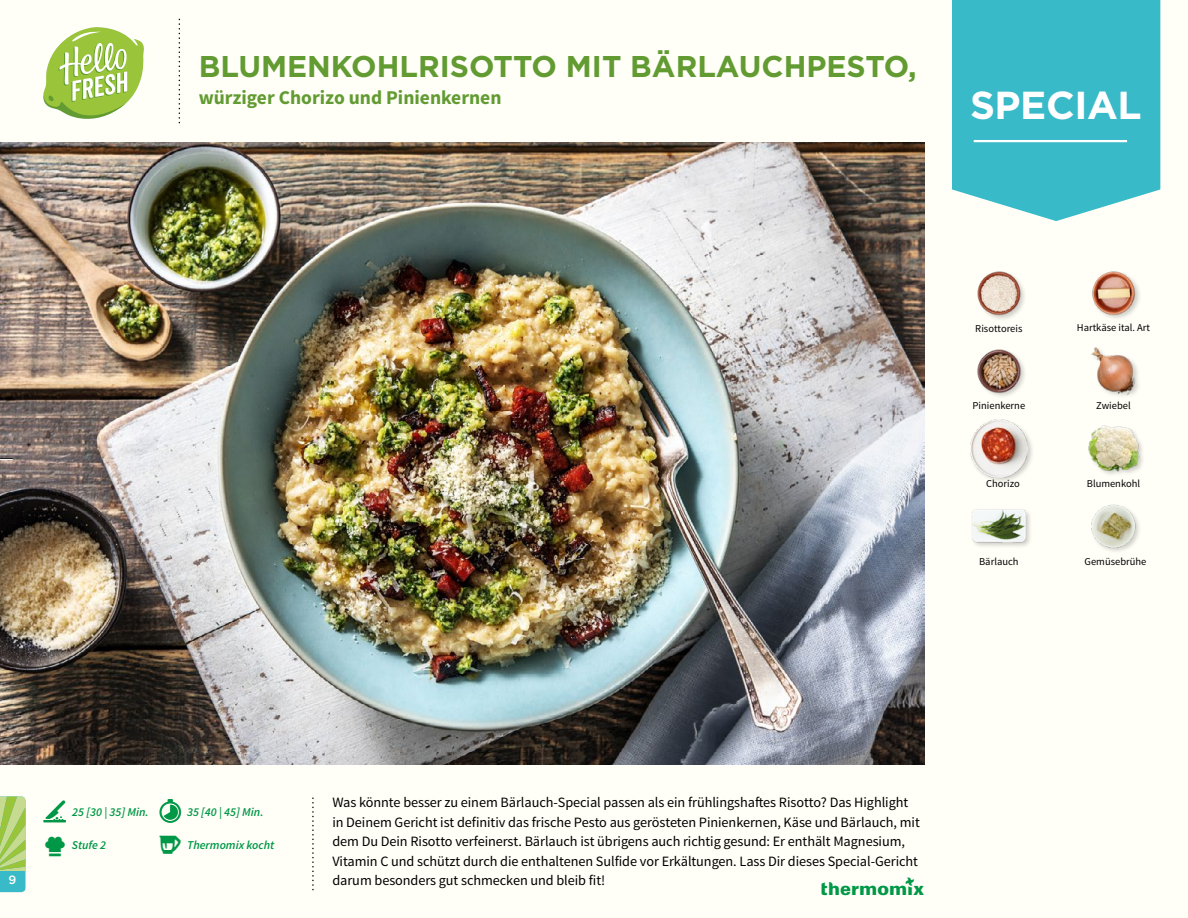
<style>
.page{position:relative;width:1188px;height:918px;background:#fffef7}
.page>*{position:absolute;margin:0;border:0;box-sizing:border-box;transform-origin:0 0}
.t1{font:700 39px "Gotham";letter-spacing:-.01em;color:#fff}
.t2{font:700 30px "Gotham";color:#619b31}
.t3{font:700 19.5px "Source Sans Pro";color:#619b31}
.t4{font:14.25px/19.5px "Source Sans Pro";letter-spacing:-.005em;color:#000}
.t5{font:italic 600 12px "Source Sans Pro";color:#009847}
.t6{font:500 12px "Gotham";color:#fffef7}
.t7{font:10.5px "Source Sans Pro";color:#000}
</style>
<div class="page">
<svg style="left:43px;top:27px;width:101px;height:92px"></svg>
<img style="left:0;top:142px;width:925px;height:623px">
<svg style="left:952px;top:0;width:208px;height:221px;background:#46becc"></svg>
<hr style="left:974px;top:140px;width:153px;height:2px;background:#fff">
<svg style="left:0;top:796px;width:26px;height:96px;background:#95cb81"></svg>
<div style="left:971px;top:508px;width:62px;height:42px;background:#000;opacity:.2"></div>
<img style="left:971px;top:508px;width:57px;height:42px">
<img style="left:1091px;top:504px;width:48px;height:48px">
<img style="left:1088px;top:425px;width:54px;height:50px">
<div style="left:969px;top:419px;width:65px;height:65px;background:#000;opacity:.2"></div>
<img style="left:970px;top:420px;width:58px;height:57px">
<img style="left:977px;top:349px;width:48px;height:48px">
<img style="left:1091px;top:347px;width:48px;height:49px">
<img style="left:1092px;top:271px;width:48px;height:48px">
<img style="left:977px;top:271px;width:48px;height:48px">
<svg style="left:0;top:458px;width:13px;height:2px"></svg>
<h2 class="t2" style="left:199px;top:47px;width:720px">BLUMENKOHLRISOTTO MIT BÄRLAUCHPESTO,</h2>
<h3 class="t3" style="left:199px;top:85px;width:304px">würziger Chorizo und Pinienkernen</h3>
<h1 class="t1" style="left:970px;top:83px;width:173px">SPECIAL</h1>
<p class="t7" style="left:975px;top:322px;width:49px">Risottoreis</p>
<p class="t7" style="left:1077px;top:321px;width:75px">Hartkäse ital. Art</p>
<p class="t7" style="left:973px;top:399px;width:54px">Pinienkerne</p>
<p class="t7" style="left:1096px;top:399px;width:36px">Zwiebel</p>
<p class="t7" style="left:986px;top:477px;width:35px">Chorizo</p>
<p class="t7" style="left:1087px;top:477px;width:55px">Blumenkohl</p>
<p class="t7" style="left:979px;top:555px;width:41px">Bärlauch</p>
<p class="t7" style="left:1085px;top:555px;width:63px">Gemüsebrühe</p>
<p class="t5" style="left:72px;top:805px;width:78px">25 [30 | 35] Min.</p>
<p class="t5" style="left:72px;top:838px;width:36px">Stufe 2</p>
<p class="t5" style="left:187px;top:805px;width:78px">35 [40 | 45] Min.</p>
<p class="t5" style="left:187px;top:838px;width:89px">Thermomix kocht</p>
<p class="t4" style="left:332px;top:793px;width:589px">Was könnte besser zu einem Bärlauch-Special passen als ein frühlingshaftes Risotto? Das Highlight in Deinem Gericht ist definitiv das frische Pesto aus gerösteten Pinienkernen, Käse und Bärlauch, mit dem Du Dein Risotto verfeinerst. Bärlauch ist übrigens auch richtig gesund: Er enthält Magnesium, Vitamin C und schützt durch die enthaltenen Sulfide vor Erkältungen. Lass Dir dieses Special-Gericht</p>
<p class="t6" style="left:9px;top:872px;width:9px">9</p>
<p class="t4" style="left:332px;top:871px;width:274px">darum besonders gut schmecken und bleib fit!</p>
<p class="t6" style="left:9px;top:872px;width:6px">1</p>
</div>
